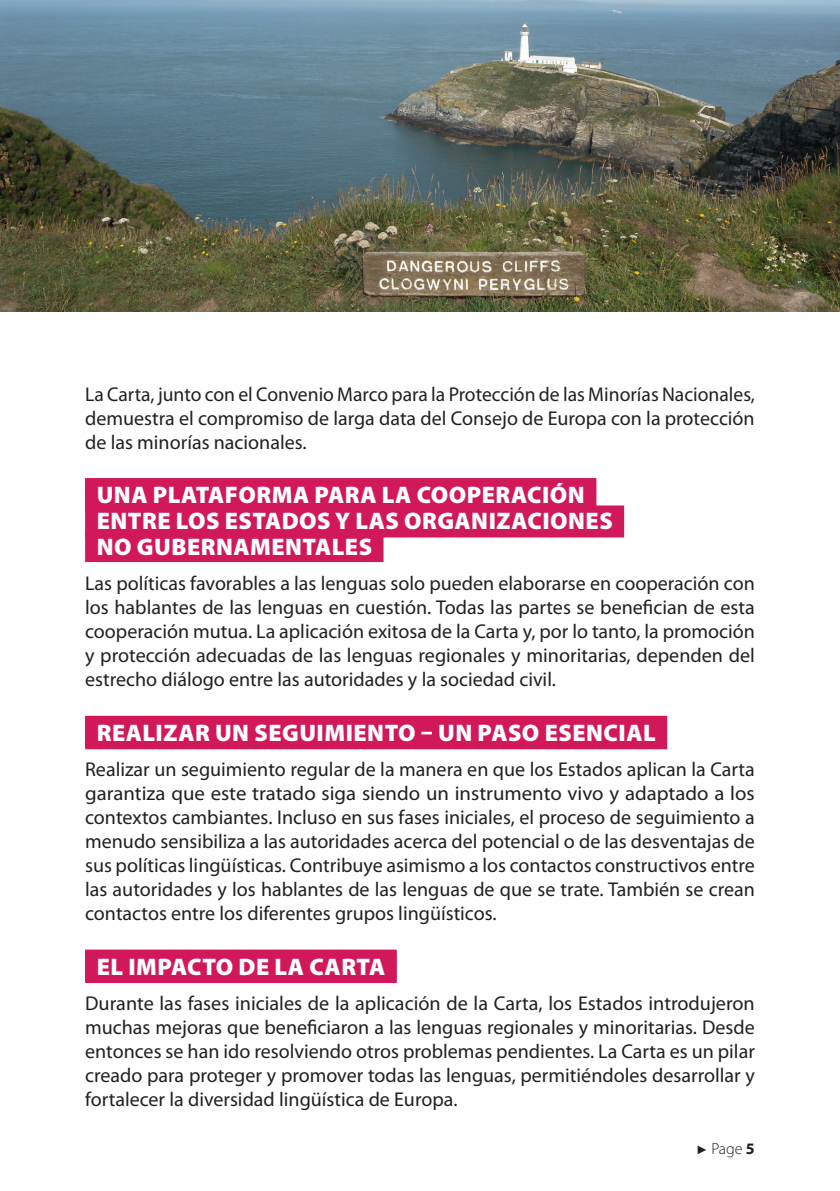
<style>
.page{position:relative;width:840px;height:1191px;background:#fff}
.page>*{position:absolute;margin:0;border:0;box-sizing:border-box;transform-origin:0 0}
.t1{font:900 24px/26px "Myriad Pro";letter-spacing:.02em;color:#fff}
.t2{font:20px/24px "Myriad Pro";color:#231f20;text-align:justify}
.t3{font:300 16px "Myriad Pro";color:#231f20}
.s1{font-family:"Arial";font-weight:400;font-size:12px}
.s2{font-weight:700}
</style>
<div class="page">
<img style="left:0;top:0;width:839px;height:312px">
<div style="left:85px;top:478px;width:511px;height:32px;background:#d1185b"></div>
<div style="left:85px;top:505px;width:538px;height:32px;background:#d1185b"></div>
<div style="left:85px;top:530px;width:298px;height:32px;background:#d1185b"></div>
<div style="left:85px;top:717px;width:581px;height:32px;background:#d1185b"></div>
<div style="left:85px;top:716px;width:581px;height:32px;background:#d1185b"></div>
<div style="left:85px;top:951px;width:311px;height:32px;background:#d1185b"></div>
<div style="left:85px;top:949px;width:311px;height:32px;background:#d1185b"></div>
<p class="t2" style="left:85px;top:381px;width:671px">La Carta, junto con el Convenio Marco para la Protección de las Minorías Nacionales, demuestra el compromiso de larga data del Consejo de Europa con la protección de las minorías nacionales.</p>
<p class="t1" style="left:97px;top:481px;width:517px">UNA PLATAFORMA PARA LA COOPERACIÓN<br>ENTRE LOS ESTADOS Y LAS ORGANIZACIONES<br>NO GUBERNAMENTALES</p>
<p class="t2" style="left:85px;top:571px;width:671px">Las políticas favorables a las lenguas solo pueden elaborarse en cooperación con los hablantes de las lenguas en cuestión. Todas las partes se benefician de esta cooperación mutua. La aplicación exitosa de la Carta y, por lo tanto, la promoción y protección adecuadas de las lenguas regionales y minoritarias, dependen del estrecho diálogo entre las autoridades y la sociedad civil.</p>
<p class="t1" style="left:97px;top:718px;width:560px">REALIZAR UN SEGUIMIENTO – UN PASO ESENCIAL</p>
<p class="t2" style="left:85px;top:757px;width:671px">Realizar un seguimiento regular de la manera en que los Estados aplican la Carta garantiza que este tratado siga siendo un instrumento vivo y adaptado a los contextos cambiantes. Incluso en sus fases iniciales, el proceso de seguimiento a menudo sensibiliza a las autoridades acerca del potencial o de las desventajas de sus políticas lingüísticas. Contribuye asimismo a los contactos constructivos entre las autoridades y los hablantes de las lenguas de que se trate. También se crean contactos entre los diferentes grupos lingüísticos.</p>
<p class="t1" style="left:97px;top:952px;width:290px">EL IMPACTO DE LA CARTA</p>
<p class="t2" style="left:85px;top:990px;width:671px">Durante las fases iniciales de la aplicación de la Carta, los Estados introdujeron muchas mejoras que beneficiaron a las lenguas regionales y minoritarias. Desde entonces se han ido resolviendo otros problemas pendientes. La Carta es un pilar creado para proteger y promover todas las lenguas, permitiéndoles desarrollar y fortalecer la diversidad lingüística de Europa.</p>
<p class="t3" style="left:695px;top:1139px;width:60px"><span class="s1">►</span> Page <span class="s2">5</span></p>
</div>
